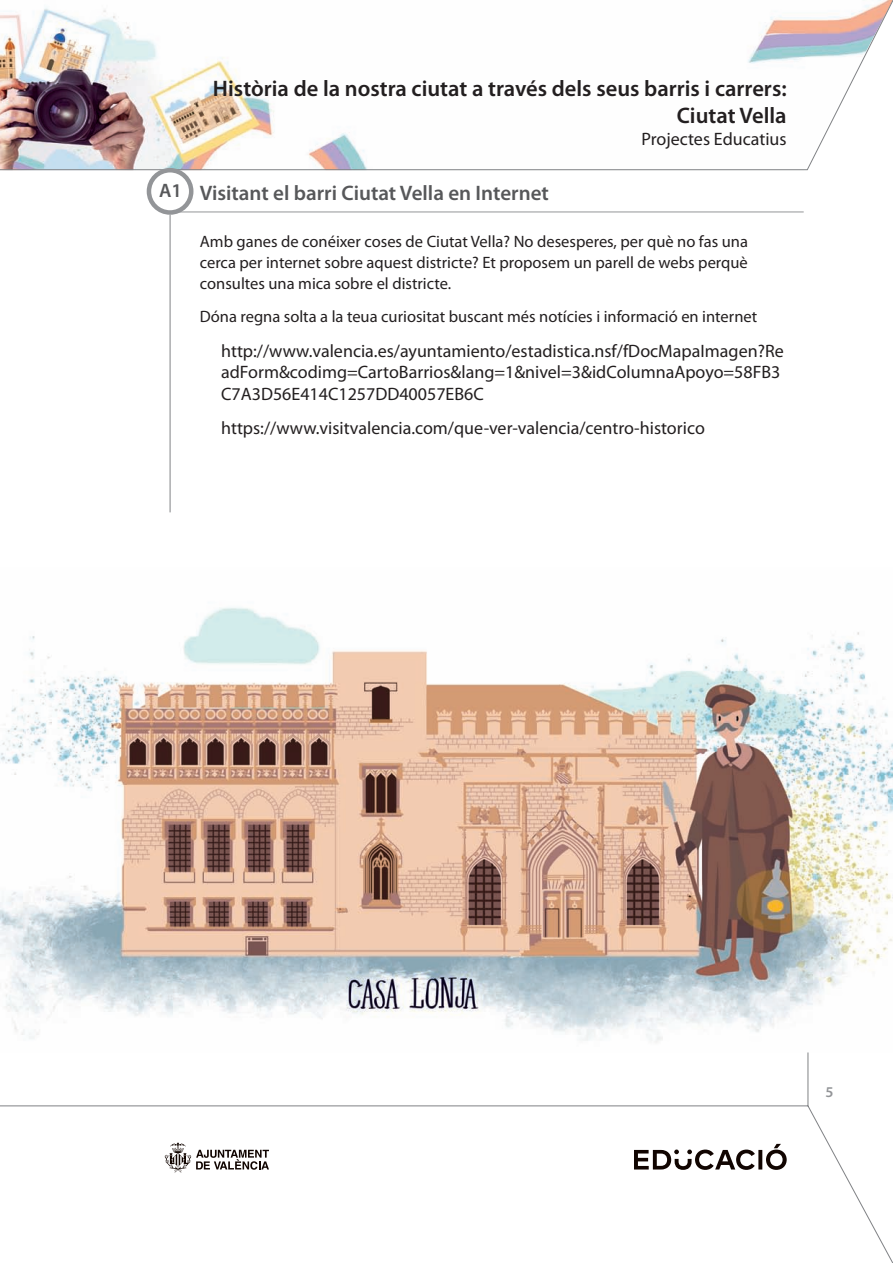
<style>
.page{position:relative;width:893px;height:1263px;background:#fff}
.page>*{position:absolute;margin:0;border:0;box-sizing:border-box;transform-origin:0 0}
.t1{font:600 22.5px/27px "Myriad Pro";color:#231f20;text-align:right}
.t2{font:600 21px "Myriad Pro";color:#57585a}
.t3{font:600 19.5px "Myriad Pro";color:#57585a}
.t4{font:18px/21.6px "Myriad Pro";color:#231f20}
.t5{font:16.5px/21px "Myriad Pro";color:#231f20;text-align:justify}
.t6{font:600 15px "Myriad Pro";color:#939598}
</style>
<div class="page">
<img style="left:1px;top:607px;width:891px;height:436px">
<svg style="left:0;top:0;width:893px;height:170px"></svg>
<hr style="left:170px;top:212px;width:634px;height:1px;background:#939598">
<svg style="left:0;top:1052px;width:893px;height:211px"></svg>
<div style="left:147px;top:168px;width:46px;height:47px;border:4px solid #939598;border-radius:50%"></div>
<hr style="left:170px;top:215px;width:1px;height:297px;background:#808285">
<p class="t3" style="left:159px;top:179px;width:24px">A1</p>
<p class="t1" style="left:213px;top:74px;width:575px">Història de la nostra ciutat a través dels seus barris i carrers:<br>Ciutat Vella</p>
<p class="t4" style="left:641px;top:127px;width:147px">Projectes Educatius</p>
<p class="t2" style="left:200px;top:180px;width:351px">Visitant el barri Ciutat Vella en Internet</p>
<p class="t5" style="left:200px;top:230px;width:550px">Amb ganes de conéixer coses de Ciutat Vella? No desesperes, per què no fas una cerca per internet sobre aquest districte? Et proposem un parell de webs perquè consultes una mica sobre el districte.</p>
<p class="t5" style="left:200px;top:306px;width:559px">Dóna regna solta a la teua curiositat buscant més notícies i informació en internet</p>
<p class="t4" style="left:221px;top:339px;width:564px">http://www.valencia.es/ayuntamiento/estadistica.nsf/fDocMapaImagen?Re adForm&amp;codimg=CartoBarrios&amp;lang=1&amp;nivel=3&amp;idColumnaApoyo=58FB3<br>C7A3D56E414C1257DD40057EB6C</p>
<p class="t4" style="left:221px;top:417px;width:485px">https://www.visitvalencia.com/que-ver-valencia/centro-historico</p>
<p class="t6" style="left:825px;top:1083px;width:10px">5</p>
</div>
